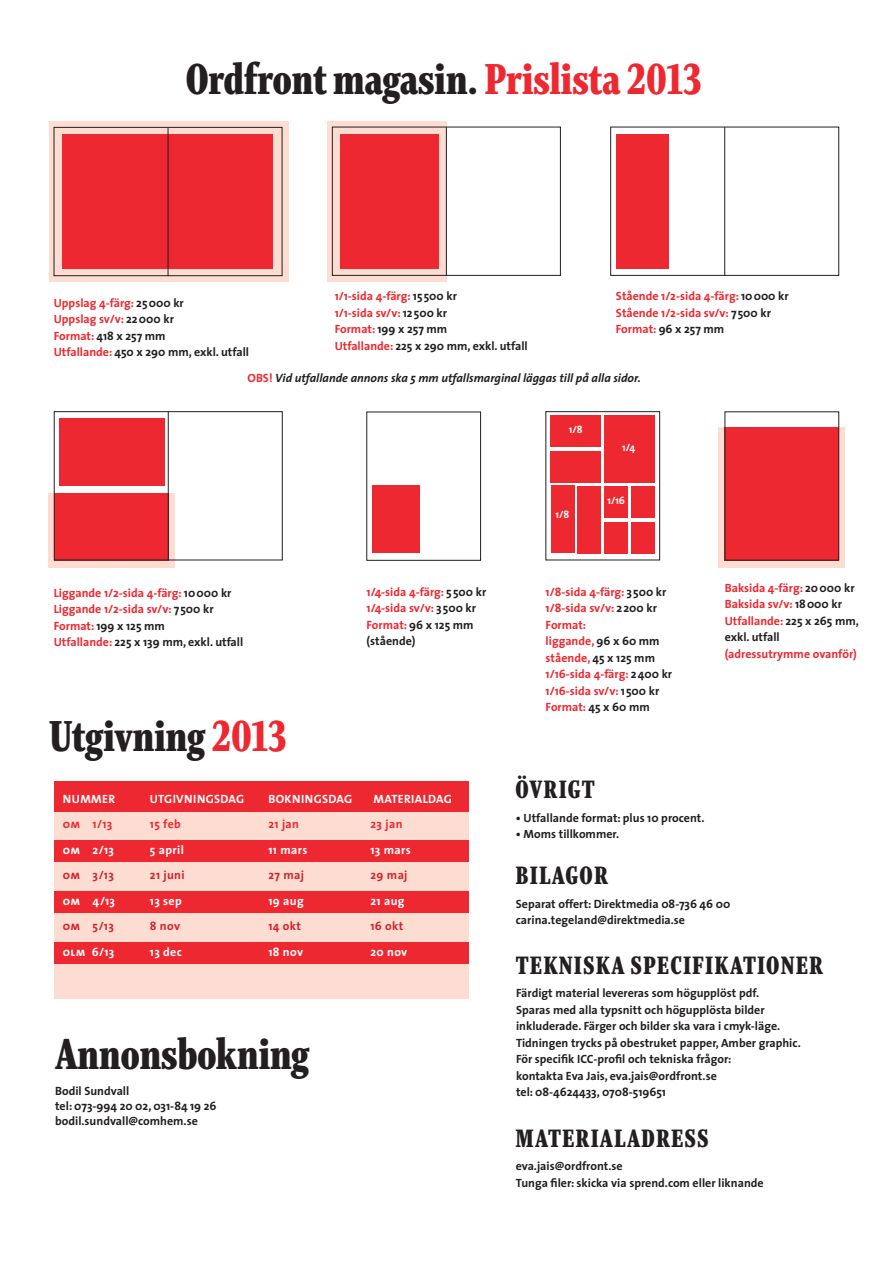
<style>
.page{position:relative;width:893px;height:1263px;background:#fff}
.page>*{position:absolute;margin:0;border:0;box-sizing:border-box;transform-origin:0 0}
.t1{font:900 46.5px "Whitman Display Comp";color:#231f20}
.t2{font:900 27px "Whitman Display Comp";letter-spacing:.04em;color:#231f20}
.t3{font:700 12px/16.5px "The Sans";color:#ee2830}
.t4{font:700 12px/16.5px "The Sans";color:#231f20}
.t5{font:700 12px "The Sans";letter-spacing:.03em;color:#fff}
.t6{font:italic 700 12px "The Sans";color:#231f20}
.t7{font:700 12px "The Sans";letter-spacing:.03em;color:#d1232a}
.t8{font:700 10.5px "The Sans";color:#fff}
.s1{color:#ee2830}
.s2{color:#231f20}
.s3{font-style:normal;color:#ee2830}
.s4{font-family:"The Sans Bold Caps";font-weight:400}
</style>
<div class="page">
<svg style="left:718px;top:427px;width:127px;height:141px;background:#edc9bf"></svg>
<div style="left:725px;top:427px;width:114px;height:133px;background:#ee2830"></div>
<div style="left:48px;top:493px;width:127px;height:75px;background:#fdddd1"></div>
<div style="left:54px;top:493px;width:115px;height:67px;background:#ee2830"></div>
<div style="left:327px;top:121px;width:119px;height:160px;background:#fdddd1"></div>
<div style="left:49px;top:121px;width:239px;height:160px;background:#fdddd1"></div>
<div style="left:62px;top:134px;width:211px;height:134px;background:#ee2830"></div>
<div style="left:54px;top:127px;width:228px;height:149px;border:1px solid #231f20"></div>
<hr style="left:168px;top:127px;width:1px;height:149px;background:#231f20">
<div style="left:332px;top:127px;width:229px;height:149px;border:1px solid #231f20"></div>
<hr style="left:446px;top:127px;width:1px;height:149px;background:#231f20">
<div style="left:610px;top:127px;width:229px;height:149px;border:1px solid #231f20"></div>
<hr style="left:724px;top:127px;width:1px;height:149px;background:#231f20">
<div style="left:54px;top:411px;width:228px;height:149px;border:1px solid #231f20"></div>
<hr style="left:168px;top:412px;width:1px;height:148px;background:#231f20">
<div style="left:546px;top:411px;width:114px;height:149px;border:1px solid #231f20"></div>
<div style="left:340px;top:134px;width:99px;height:134px;background:#ee2830"></div>
<div style="left:617px;top:134px;width:52px;height:134px;background:#ee2830"></div>
<div style="left:59px;top:419px;width:105px;height:67px;background:#ee2830"></div>
<div style="left:372px;top:486px;width:48px;height:67px;background:#ee2830"></div>
<div style="left:551px;top:416px;width:50px;height:31px;background:#ee2830"></div>
<div style="left:604px;top:416px;width:50px;height:67px;background:#ee2830"></div>
<div style="left:551px;top:486px;width:23px;height:67px;background:#ee2830"></div>
<div style="left:604px;top:486px;width:24px;height:31px;background:#ee2830"></div>
<div style="left:551px;top:451px;width:50px;height:32px;background:#ee2830"></div>
<div style="left:577px;top:486px;width:24px;height:67px;background:#ee2830"></div>
<div style="left:631px;top:486px;width:23px;height:31px;background:#ee2830"></div>
<div style="left:604px;top:522px;width:24px;height:31px;background:#ee2830"></div>
<div style="left:631px;top:522px;width:23px;height:31px;background:#ee2830"></div>
<div style="left:54px;top:781px;width:415px;height:218px;background:#fdddd1"></div>
<div style="left:54px;top:840px;width:415px;height:21px;background:#ee2830"></div>
<div style="left:54px;top:891px;width:415px;height:22px;background:#ee2830"></div>
<div style="left:54px;top:943px;width:415px;height:21px;background:#ee2830"></div>
<div style="left:54px;top:781px;width:415px;height:30px;background:#ee2830"></div>
<h1 class="t1" style="left:186px;top:52px;width:517px">Ordfront magasin. <span class="s1">Prislista 2013</span></h1>
<p class="t3" style="left:54px;top:294px;width:197px">Uppslag 4-färg: <span class="s2">25000 kr<br></span>Uppslag sv/v: <span class="s2">22000 kr<br></span>Format: <span class="s2">418 x 257 mm<br></span>Utfallande: <span class="s2">450 x 290 mm, exkl. utfall</span></p>
<p class="t3" style="left:335px;top:288px;width:194px">1/1-sida 4-färg: <span class="s2">15500 kr<br></span>1/1-sida sv/v: <span class="s2">12500 kr<br></span>Format: <span class="s2">199 x 257 mm<br></span>Utfallande: <span class="s2">225 x 290 mm, exkl. utfall</span></p>
<p class="t3" style="left:616px;top:288px;width:174px">Stående 1/2-sida 4-färg: <span class="s2">10000 kr<br></span>Stående 1/2-sida sv/v: <span class="s2">7500 kr<br></span>Format: <span class="s2">96 x 257 mm</span></p>
<p class="t6" style="left:248px;top:368px;width:395px"><span class="s3">OBS!</span> Vid utfallande annons ska 5 mm utfallsmarginal läggas till på alla sidor.</p>
<p class="t8" style="left:569px;top:421px;width:15px">1/8</p>
<p class="t8" style="left:555px;top:505px;width:15px">1/8</p>
<p class="t8" style="left:622px;top:439px;width:14px">1/4</p>
<p class="t8" style="left:607px;top:491px;width:19px">1/16</p>
<p class="t3" style="left:54px;top:584px;width:191px">Liggande 1/2-sida 4-färg: <span class="s2">10000 kr<br></span>Liggande 1/2-sida sv/v: <span class="s2">7500 kr<br></span>Format: <span class="s2">199 x 125 mm<br></span>Utfallande: <span class="s2">225 x 139 mm, exkl. utfall</span></p>
<p class="t3" style="left:367px;top:583px;width:121px">1/4-sida 4-färg: <span class="s2">5500 kr<br></span>1/4-sida sv/v: <span class="s2">3500 kr<br></span>Format: <span class="s2">96 x 125 mm (stående)</span></p>
<p class="t3" style="left:546px;top:583px;width:128px">1/8-sida 4-färg: <span class="s2">3500 kr<br></span>1/8-sida sv/v: <span class="s2">2200 kr<br></span>Format:<br>liggande, <span class="s2">96 x 60 mm </span>stående, <span class="s2">45 x 125 mm<br></span>1/16-sida 4-färg: <span class="s2">2400 kr<br></span>1/16-sida sv/v: <span class="s2">1500 kr<br></span>Format: <span class="s2">45 x 60 mm</span></p>
<p class="t3" style="left:725px;top:579px;width:136px">Baksida 4-färg: <span class="s2">20 000 kr<br></span>Baksida sv/v: <span class="s2">18000 kr<br></span>Utfallande: <span class="s2">225 x 265 mm, exkl. utfall</span></p>
<p class="t3" style="left:725px;top:645px;width:134px">(adressutrymme ovanför)</p>
<h1 class="t1" style="left:49px;top:709px;width:239px">Utgivning <span class="s1">2013</span></h1>
<p class="t5" style="left:63px;top:789px;width:54px">NUMMER</p>
<p class="t5" style="left:150px;top:789px;width:96px">UTGIVNINGSDAG</p>
<p class="t5" style="left:268px;top:789px;width:85px">BOKNINGSDAG</p>
<p class="t5" style="left:373px;top:789px;width:80px">MATERIALDAG</p>
<p class="t3" style="left:63px;top:816px;width:51px"><span class="s4">om</span> 1/13</p>
<p class="t3" style="left:150px;top:816px;width:32px">15 feb</p>
<p class="t3" style="left:268px;top:816px;width:32px">21 jan</p>
<p class="t3" style="left:370px;top:816px;width:34px">23 jan</p>
<p class="t5" style="left:63px;top:840px;width:53px"><span class="s4">om</span> 2/13</p>
<p class="t5" style="left:150px;top:840px;width:35px">5 april</p>
<p class="t5" style="left:268px;top:840px;width:40px">11 mars</p>
<p class="t5" style="left:370px;top:840px;width:42px">13 mars</p>
<p class="t7" style="left:63px;top:865px;width:52px"><span class="s4">om</span> 3/13</p>
<p class="t7" style="left:150px;top:865px;width:36px">21 juni</p>
<p class="t7" style="left:268px;top:865px;width:37px">27 maj</p>
<p class="t7" style="left:370px;top:865px;width:39px">29 maj</p>
<p class="t5" style="left:63px;top:891px;width:54px"><span class="s4">om</span> 4/13</p>
<p class="t5" style="left:150px;top:891px;width:33px">13 sep</p>
<p class="t5" style="left:268px;top:891px;width:37px">19 aug</p>
<p class="t5" style="left:370px;top:891px;width:36px">21 aug</p>
<p class="t7" style="left:63px;top:916px;width:52px"><span class="s4">om</span> 5/13</p>
<p class="t7" style="left:150px;top:916px;width:32px">8 nov</p>
<p class="t7" style="left:268px;top:916px;width:34px">14 okt</p>
<p class="t7" style="left:370px;top:916px;width:34px">16 okt</p>
<p class="t5" style="left:63px;top:942px;width:53px"><span class="s4">olm</span> 6/13</p>
<p class="t5" style="left:150px;top:942px;width:33px">13 dec</p>
<p class="t5" style="left:268px;top:942px;width:36px">18 nov</p>
<p class="t5" style="left:370px;top:942px;width:38px">20 nov</p>
<h1 class="t1" style="left:55px;top:1027px;width:256px">Annonsbokning</h1>
<p class="t4" style="left:55px;top:1083px;width:163px;line-height:15px">Bodil Sundvall<br>tel: 073-994 20 02, 031-84 19 26 bodil.sundvall@comhem.se</p>
<h2 class="t2" style="left:516px;top:774px;width:81px">ÖVRIGT</h2>
<p class="t4" style="left:516px;top:809px;width:190px">• Utfallande format: plus 10 procent.</p>
<p class="t4" style="left:516px;top:826px;width:105px">• Moms tillkommer.</p>
<h2 class="t2" style="left:516px;top:860px;width:94px">BILAGOR</h2>
<p class="t4" style="left:516px;top:895px;width:216px">Separat offert: Direktmedia 08-736 46 00 carina.tegeland@direktmedia.se</p>
<h2 class="t2" style="left:516px;top:949px;width:309px">TEKNISKA SPECIFIKATIONER</h2>
<p class="t4" style="left:516px;top:984px;width:286px">Färdigt material levereras som högupplöst pdf.<br>Sparas med alla typsnitt och högupplösta bilder inkluderade. Färger och bilder ska vara i cmyk-läge.<br>Tidningen trycks på obestruket papper, Amber graphic.<br>För specifik ICC-profil och tekniska frågor:<br>kontakta Eva Jais, eva.jais@ordfront.se<br>tel: 08-4624433, 0708-519651</p>
<h2 class="t2" style="left:516px;top:1123px;width:194px">MATERIALADRESS</h2>
<p class="t4" style="left:516px;top:1158px;width:249px">eva.jais@ordfront.se<br>Tunga filer: skicka via sprend.com eller liknande</p>
</div>
